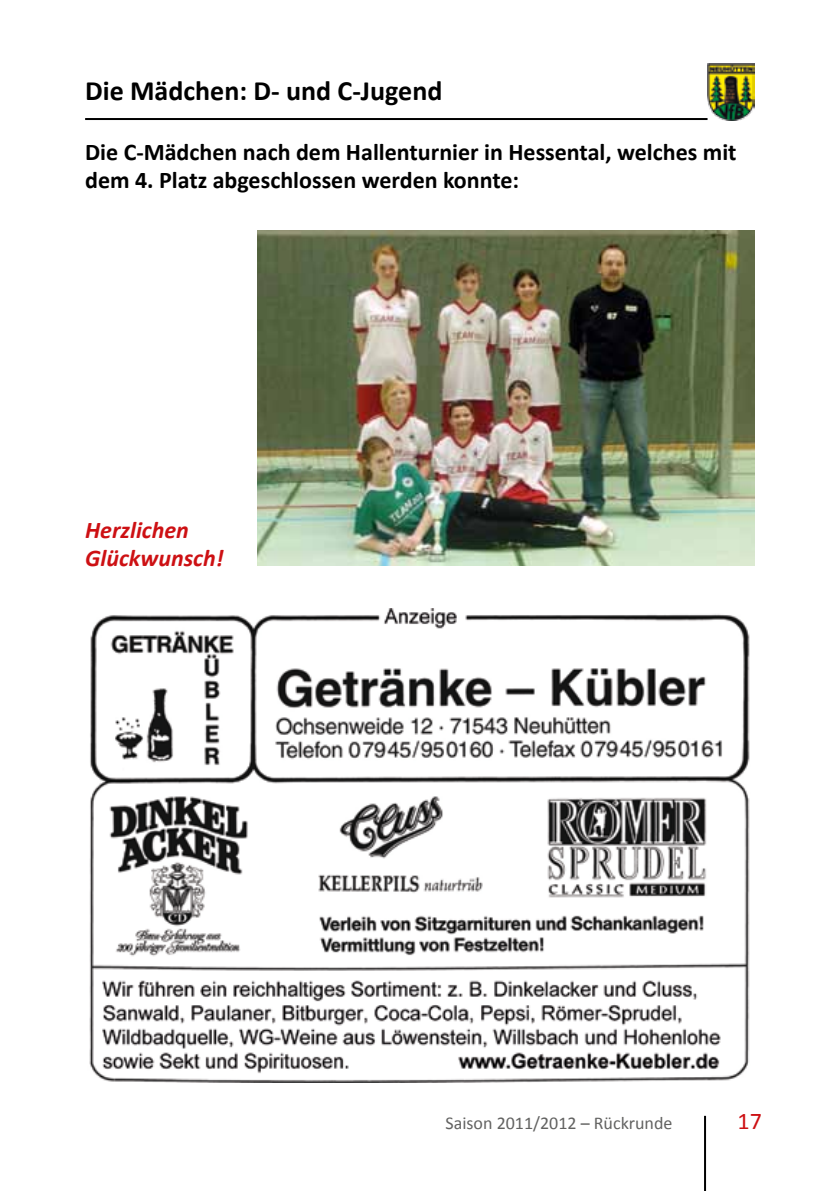
<style>
.page{position:relative;width:840px;height:1191px;background:#fff}
.page>*{position:absolute;margin:0;border:0;box-sizing:border-box;transform-origin:0 0}
.t1{font:700 28px "Calibri";color:#000}
.t2{font:700 24px/28px "Calibri";color:#000}
.t3{font:italic 700 24px/28px "Calibri";color:#cd1013}
.t4{font:24px "Calibri";color:#cd1013}
.t5{font:18px "Calibri";color:#626261}
</style>
<div class="page">
<hr style="left:703px;top:1115px;width:2px;height:76px;background:#000">
<hr style="left:85px;top:118px;width:622px;height:2px;background:#000">
<img style="left:707px;top:63px;width:47px;height:57px">
<img style="left:257px;top:230px;width:497px;height:336px">
<img style="left:89px;top:608px;width:661px;height:475px">
<p class="t1" style="left:85px;top:73px;width:358px">Die Mädchen: D- und C-Jugend</p>
<p class="t2" style="left:85px;top:138px;width:652px">Die C-Mädchen nach dem Hallenturnier in Hessental, welches mit dem 4. Platz abgeschlossen werden konnte:</p>
<p class="t3" style="left:85px;top:516px;width:140px">Herzlichen<br>Glückwunsch!</p>
<p class="t5" style="left:445px;top:1112px;width:228px">Saison 2011/2012 – Rückrunde</p>
<p class="t4" style="left:737px;top:1106px;width:26px">17</p>
</div>
